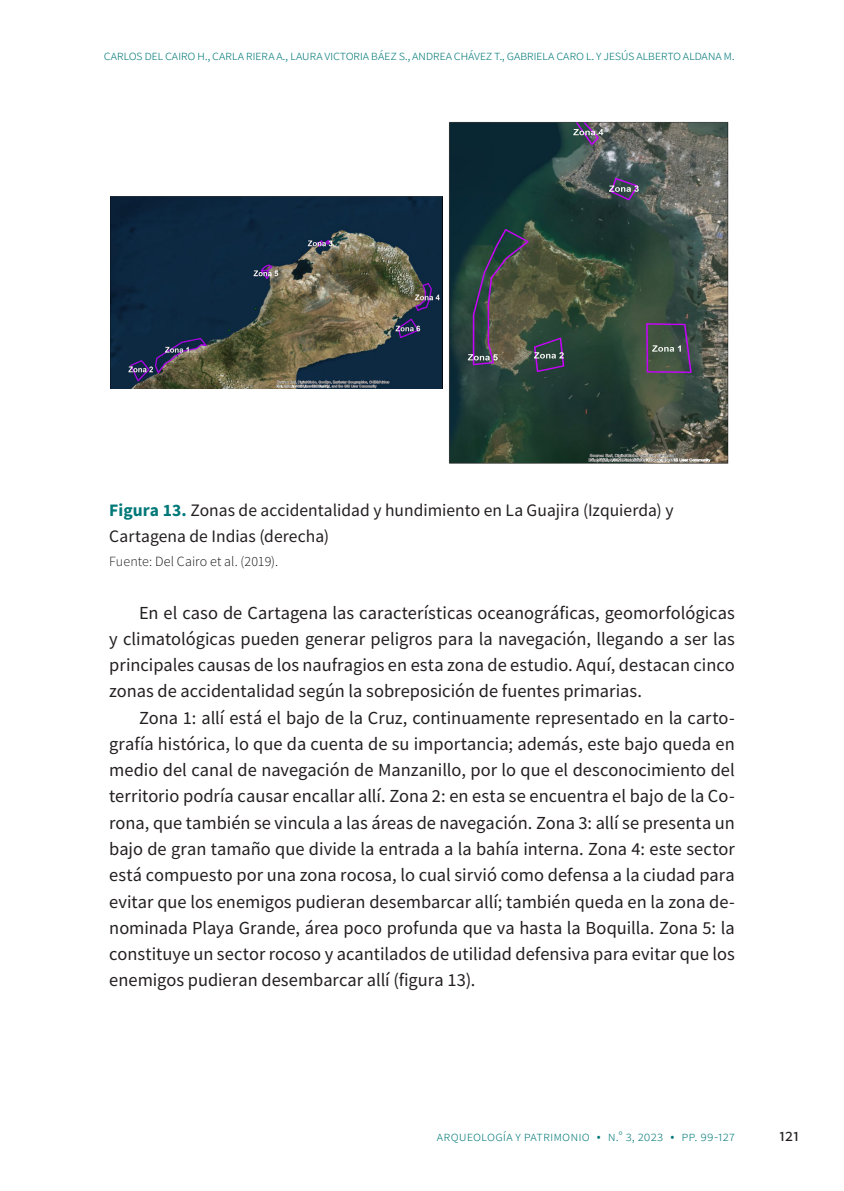
<style>
.page{position:relative;width:844px;height:1191px;background:#fff}
.page>*{position:absolute;margin:0;border:0;box-sizing:border-box;transform-origin:0 0}
.cuerpo{font:18.38px/26.2px "Source Sans Pro";color:#231f20;text-align:justify}
.Figura_titulo{font:17.5px/26.2px "Source Sans Pro";color:#231f20}
.t1{font:300 14px "Source Sans Pro";letter-spacing:-.02em;color:#007878}
.t2{font:300 14px "Source Sans Pro";letter-spacing:.005em;color:#007878}
.figura_fuente{font:300 14px "Source Sans Pro";letter-spacing:.01em;color:#111}
.s1{font-weight:700;color:#007878}
.s2{color:#231f20}
</style>
<div class="page">
<img style="left:110px;top:196px;width:333px;height:192px">
<img style="left:448px;top:121px;width:279px;height:342px">
<p class="t1" style="left:104px;top:47px;width:632px">Carlos Del Cairo H., Carla Riera A., Laura Victoria Báez S., Andrea Chávez T., Gabriela Caro L. y Jesús Alberto Aldana M .</p>
<p class="Figura_titulo" style="left:109px;top:496px;width:565px"><span class="s1">Figura 13.</span> Zonas de accidentalidad y hundimiento en La Guajira (Izquierda) y<br>Cartagena de Indias (derecha)</p>
<p class="figura_fuente" style="left:109px;top:553px;width:170px"><span class="s2">Fuente:</span> Del Cairo et al. (2019).</p>
<p class="cuerpo" style="left:109px;top:599px;width:627px;text-indent:30px">En el caso de Cartagena las características oceanográficas, geomorfológicas y climatológicas pueden generar peligros para la navegación, llegando a ser las principales causas de los naufragios en esta zona de estudio. Aquí, destacan cinco zonas de accidentalidad según la sobreposición de fuentes primarias.</p>
<p class="cuerpo" style="left:109px;top:704px;width:627px;text-indent:30px">Zona 1: allí está el bajo de la Cruz, continuamente representado en la carto&shy;grafía histórica, lo que da cuenta de su importancia; además, este bajo queda en medio del canal de navegación de Manzanillo, por lo que el desconocimiento del territorio podría causar encallar allí. Zona 2: en esta se encuentra el bajo de la Co&shy;rona, que también se vincula a las áreas de navegación. Zona 3: allí se presenta un bajo de gran tamaño que divide la entrada a la bahía interna. Zona 4: este sector está compuesto por una zona rocosa, lo cual sirvió como defensa a la ciudad para evitar que los enemigos pudieran desembarcar allí; también queda en la zona de&shy;nominada Playa Grande, área poco profunda que va hasta la Boquilla. Zona 5: la constituye un sector rocoso y acantilados de utilidad defensiva para evitar que los enemigos pudieran desembarcar allí (figura 13).</p>
<p class="t2" style="left:437px;top:1128px;width:299px">arqueología y patrimonio • N.° 3, 2023 • pp. 99-127</p>
<p class="Figura_titulo" style="left:779px;top:1122px;width:22px">121</p>
</div>
